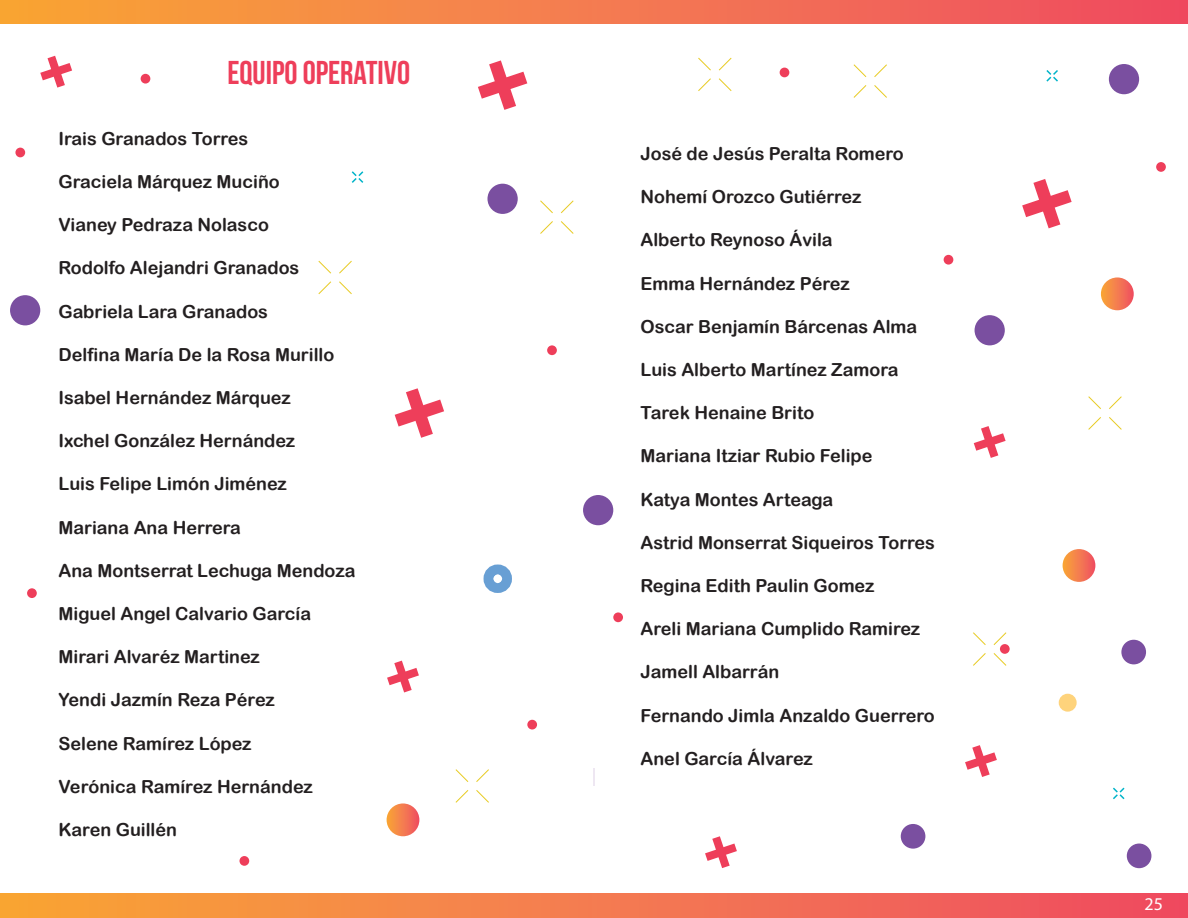
<style>
.page{position:relative;width:1188px;height:918px;background:#fff}
.page>*{position:absolute;margin:0;border:0;box-sizing:border-box;transform-origin:0 0}
.t1{font:33px "Bebas Neue";color:#ee3e5a}
.t2{font:18px "Arial Rounded MT Bold";color:#231f20}
.t3{font:18px "Myriad Pro";color:#fff}
</style>
<div class="page">
<div style="left:0;top:0;width:1188px;height:24px;background:linear-gradient(to right,#f9a737,#ef4c64)"></div>
<div style="left:0;top:893px;width:1188px;height:25px;background:linear-gradient(to right,#f9a737,#ef4c64)"></div>
<div style="left:1059px;top:694px;width:18px;height:18px;background:#fed37c;border-radius:50%"></div>
<svg style="left:1113px;top:787px;width:12px;height:13px"></svg>
<svg style="left:351px;top:171px;width:13px;height:12px"></svg>
<svg style="left:456px;top:770px;width:12px;height:12px"></svg>
<svg style="left:477px;top:790px;width:12px;height:12px"></svg>
<svg style="left:477px;top:770px;width:12px;height:12px"></svg>
<svg style="left:456px;top:790px;width:12px;height:12px"></svg>
<svg style="left:319px;top:261px;width:12px;height:12px"></svg>
<svg style="left:339px;top:282px;width:13px;height:12px"></svg>
<svg style="left:339px;top:261px;width:13px;height:12px"></svg>
<svg style="left:319px;top:282px;width:12px;height:12px"></svg>
<svg style="left:1089px;top:397px;width:12px;height:12px"></svg>
<svg style="left:1109px;top:417px;width:12px;height:12px"></svg>
<svg style="left:1109px;top:397px;width:12px;height:12px"></svg>
<svg style="left:1089px;top:417px;width:12px;height:12px"></svg>
<svg style="left:973px;top:633px;width:12px;height:12px"></svg>
<svg style="left:994px;top:653px;width:12px;height:12px"></svg>
<svg style="left:994px;top:633px;width:12px;height:12px"></svg>
<svg style="left:973px;top:653px;width:12px;height:12px"></svg>
<svg style="left:854px;top:65px;width:12px;height:12px"></svg>
<svg style="left:875px;top:85px;width:12px;height:12px"></svg>
<svg style="left:875px;top:65px;width:12px;height:12px"></svg>
<svg style="left:854px;top:85px;width:12px;height:12px"></svg>
<svg style="left:540px;top:201px;width:13px;height:12px"></svg>
<svg style="left:561px;top:221px;width:12px;height:13px"></svg>
<svg style="left:561px;top:201px;width:12px;height:12px"></svg>
<svg style="left:540px;top:221px;width:13px;height:13px"></svg>
<svg style="left:698px;top:58px;width:13px;height:12px"></svg>
<svg style="left:719px;top:79px;width:12px;height:12px"></svg>
<svg style="left:719px;top:58px;width:12px;height:12px"></svg>
<svg style="left:698px;top:79px;width:13px;height:12px"></svg>
<svg style="left:1046px;top:70px;width:12px;height:12px"></svg>
<div style="left:1063px;top:549px;width:32px;height:33px;background:linear-gradient(to right,#f9a537,#f05664);border-radius:16px"></div>
<div style="left:387px;top:803px;width:32px;height:33px;background:linear-gradient(to right,#f9a538,#f05765);border-radius:16px"></div>
<svg style="left:1101px;top:277px;width:33px;height:33px"></svg>
<div style="left:487px;top:184px;width:31px;height:30px;background:#7a4fa0;border-radius:50%"></div>
<div style="left:10px;top:295px;width:30px;height:30px;background:#7a4fa0;border-radius:50%"></div>
<div style="left:583px;top:495px;width:30px;height:30px;background:#7a4fa0;border-radius:50%"></div>
<div style="left:975px;top:315px;width:30px;height:30px;background:#7a4fa0;border-radius:50%"></div>
<div style="left:1109px;top:64px;width:30px;height:30px;background:#7a4fa0;border-radius:50%"></div>
<div style="left:1121px;top:640px;width:25px;height:24px;background:#7a4fa0;border-radius:50%"></div>
<div style="left:1127px;top:844px;width:24px;height:24px;background:#7a4fa0;border-radius:50%"></div>
<div style="left:901px;top:824px;width:24px;height:25px;background:#7a4fa0;border-radius:50%"></div>
<div style="left:484px;top:565px;width:28px;height:28px;border:19px solid #689fd4;border-radius:50%"></div>
<div style="left:547px;top:345px;width:10px;height:10px;background:#ee3e5a;border-radius:50%"></div>
<div style="left:527px;top:720px;width:10px;height:10px;background:#ee3e5a;border-radius:50%"></div>
<div style="left:613px;top:612px;width:10px;height:10px;background:#ee3e5a;border-radius:50%"></div>
<div style="left:1000px;top:644px;width:10px;height:10px;background:#ee3e5a;border-radius:50%"></div>
<div style="left:944px;top:255px;width:9px;height:10px;background:#ee3e5a;border-radius:50%"></div>
<div style="left:1156px;top:162px;width:10px;height:10px;background:#ee3e5a;border-radius:50%"></div>
<div style="left:780px;top:68px;width:9px;height:9px;background:#ee3e5a;border-radius:50%"></div>
<div style="left:141px;top:74px;width:9px;height:10px;background:#ee3e5a;border-radius:50%"></div>
<div style="left:15px;top:148px;width:10px;height:9px;background:#ee3e5a;border-radius:50%"></div>
<div style="left:27px;top:588px;width:10px;height:10px;background:#ee3e5a;border-radius:50%"></div>
<div style="left:239px;top:856px;width:10px;height:10px;background:#ee3e5a;border-radius:50%"></div>
<svg style="left:1022px;top:179px;width:50px;height:49px"></svg>
<svg style="left:478px;top:60px;width:49px;height:50px"></svg>
<svg style="left:395px;top:388px;width:49px;height:50px"></svg>
<svg style="left:40px;top:56px;width:32px;height:32px"></svg>
<svg style="left:387px;top:661px;width:32px;height:31px"></svg>
<svg style="left:705px;top:836px;width:32px;height:32px"></svg>
<svg style="left:965px;top:745px;width:32px;height:32px"></svg>
<svg style="left:974px;top:426px;width:32px;height:32px"></svg>
<h1 class="t1" style="left:227px;top:54px;width:184px">EQUIPO OPERATIVO</h1>
<p class="t2" style="left:58px;top:128px;width:191px">Irais Granados Torres</p>
<p class="t2" style="left:58px;top:171px;width:223px">Graciela Márquez Muciño</p>
<p class="t2" style="left:58px;top:214px;width:212px">Vianey Pedraza Nolasco</p>
<p class="t2" style="left:58px;top:257px;width:242px">Rodolfo Alejandri Granados</p>
<p class="t2" style="left:58px;top:301px;width:211px">Gabriela Lara Granados</p>
<p class="t2" style="left:58px;top:344px;width:277px">Delfina María De la Rosa Murillo</p>
<p class="t2" style="left:58px;top:387px;width:234px">Isabel Hernández Márquez</p>
<p class="t2" style="left:58px;top:430px;width:238px">Ixchel González Hernández</p>
<p class="t2" style="left:58px;top:473px;width:230px">Luis Felipe Limón Jiménez</p>
<p class="t2" style="left:58px;top:517px;width:184px">Mariana Ana Herrera</p>
<p class="t2" style="left:58px;top:560px;width:299px">Ana Montserrat Lechuga Mendoza</p>
<p class="t2" style="left:58px;top:603px;width:254px">Miguel Angel Calvario García</p>
<p class="t2" style="left:58px;top:646px;width:203px">Mirari Alvaréz Martinez</p>
<p class="t2" style="left:58px;top:689px;width:218px">Yendi Jazmín Reza Pérez</p>
<p class="t2" style="left:58px;top:733px;width:195px">Selene Ramírez López</p>
<p class="t2" style="left:58px;top:776px;width:256px">Verónica Ramírez Hernández</p>
<p class="t2" style="left:58px;top:819px;width:120px">Karen Guillén</p>
<p class="t2" style="left:640px;top:143px;width:265px">José de Jesús Peralta Romero</p>
<p class="t2" style="left:640px;top:186px;width:222px">Nohemí Orozco Gutiérrez</p>
<p class="t2" style="left:640px;top:229px;width:194px">Alberto Reynoso Ávila</p>
<p class="t2" style="left:640px;top:273px;width:211px">Emma Hernández Pérez</p>
<p class="t2" style="left:640px;top:316px;width:278px">Oscar Benjamín Bárcenas Alma</p>
<p class="t2" style="left:640px;top:359px;width:259px">Luis Alberto Martínez Zamora</p>
<p class="t2" style="left:640px;top:402px;width:175px">Tarek Henaine Brito</p>
<p class="t2" style="left:640px;top:445px;width:234px">Mariana Itziar Rubio Felipe</p>
<p class="t2" style="left:640px;top:489px;width:194px">Katya Montes Arteaga</p>
<p class="t2" style="left:640px;top:532px;width:296px">Astrid Monserrat Siqueiros Torres</p>
<p class="t2" style="left:640px;top:575px;width:235px">Regina Edith Paulin Gomez</p>
<p class="t2" style="left:640px;top:618px;width:281px">Areli Mariana Cumplido Ramirez</p>
<p class="t2" style="left:640px;top:661px;width:140px">Jamell Albarrán</p>
<p class="t2" style="left:640px;top:705px;width:296px">Fernando Jimla Anzaldo Guerrero</p>
<p class="t2" style="left:640px;top:748px;width:174px">Anel García Álvarez</p>
<p class="t3" style="left:1145px;top:893px;width:20px">25</p>
</div>
